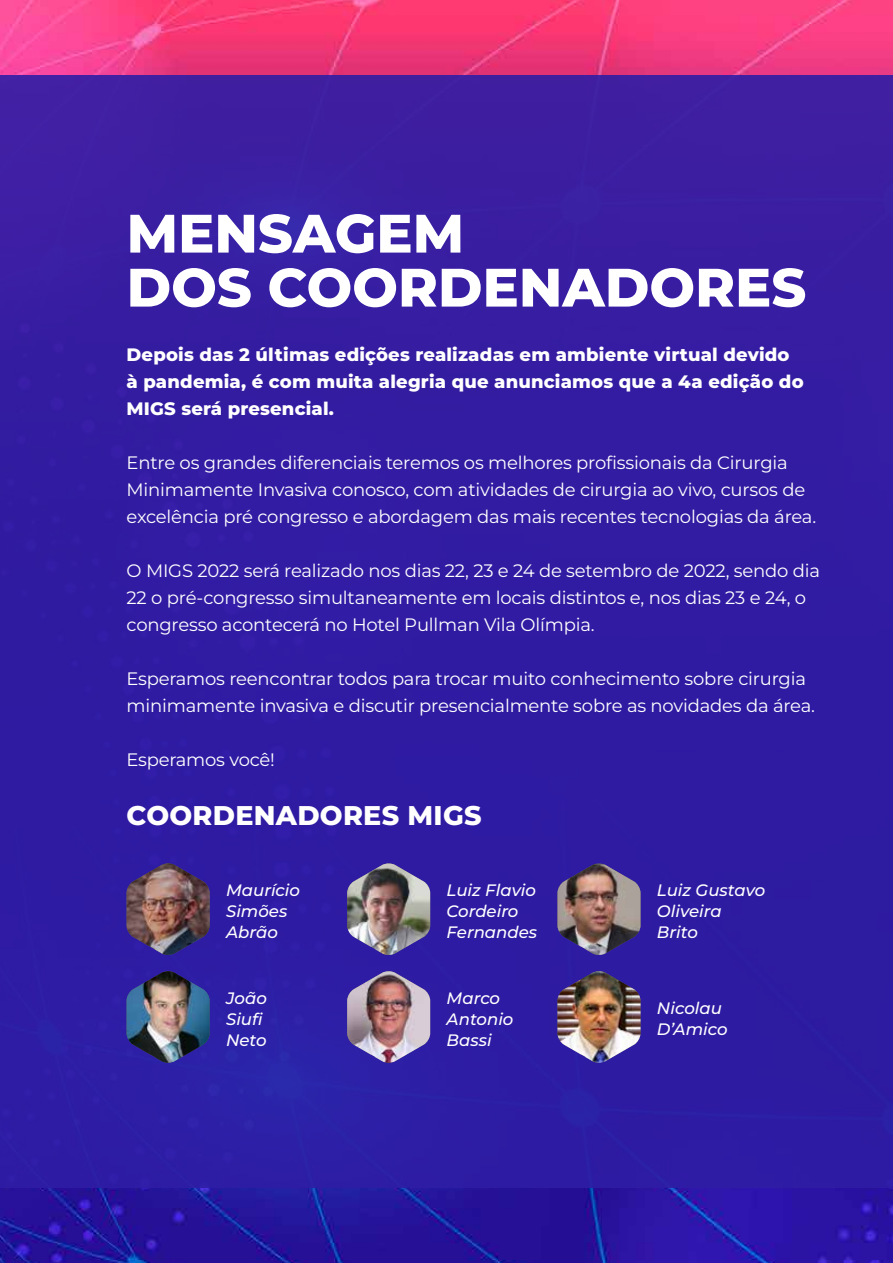
<style>
.page{position:relative;width:893px;height:1263px;background:#fff}
.page>*{position:absolute;margin:0;border:0;box-sizing:border-box;transform-origin:0 0}
.t1{font:800 54px/54px "Montserrat";color:#fff}
.t2{font:800 27px "Montserrat";letter-spacing:.01em;color:#fff}
.t3{font:18px/27px "Montserrat";letter-spacing:-.01em;color:#fff}
.t4{font:800 18px/27px "Montserrat";letter-spacing:.01em;color:#fff}
.t5{font:italic 500 16.5px/21px "Montserrat";color:#fff}
</style>
<div class="page">
<img style="left:0;top:0;width:893px;height:1263px">
<div style="left:0;top:75px;width:893px;height:1113px;background:#2f1da5"></div>
<img style="left:127px;top:863px;width:83px;height:92px">
<img style="left:127px;top:971px;width:83px;height:92px">
<img style="left:347px;top:863px;width:83px;height:92px">
<img style="left:347px;top:971px;width:83px;height:92px">
<img style="left:557px;top:865px;width:83px;height:90px">
<img style="left:557px;top:971px;width:83px;height:92px">
<h1 class="t1" style="left:127px;top:205px;width:681px">MENSAGEM<br>DOS COORDENADORES</h1>
<p class="t4" style="left:127px;top:340px;width:679px">Depois das 2 últimas edições realizadas em ambiente virtual devido à pandemia, é com muita alegria que anunciamos que a 4a edição do<br>MIGS será presencial.</p>
<p class="t3" style="left:127px;top:448px;width:691px">Entre os grandes diferenciais teremos os melhores profissionais da Cirurgia<br>Minimamente Invasiva conosco, com atividades de cirurgia ao vivo, cursos de excelência pré congresso e abordagem das mais recentes tecnologias da área.</p>
<p class="t3" style="left:127px;top:556px;width:695px">O MIGS 2022 será realizado nos dias 22, 23 e 24 de setembro de 2022, sendo dia<br>22 o pré-congresso simultaneamente em locais distintos e, nos dias 23 e 24, o congresso acontecerá no Hotel Pullman Vila Olímpia.</p>
<p class="t3" style="left:127px;top:664px;width:690px">Esperamos reencontrar todos para trocar muito conhecimento sobre cirurgia minimamente invasiva e discutir presencialmente sobre as novidades da área.</p>
<p class="t3" style="left:127px;top:745px;width:150px">Esperamos você!</p>
<h2 class="t2" style="left:127px;top:797px;width:356px">COORDENADORES MIGS</h2>
<p class="t5" style="left:226px;top:879px;width:76px">Maurício<br>Simões<br>Abrão</p>
<p class="t5" style="left:226px;top:987px;width:42px">João<br>Siufi<br>Neto</p>
<p class="t5" style="left:447px;top:879px;width:92px">Luiz Flavio<br>Cordeiro<br>Fernandes</p>
<p class="t5" style="left:447px;top:987px;width:68px">Marco<br>Antonio<br>Bassi</p>
<p class="t5" style="left:657px;top:879px;width:110px">Luiz Gustavo<br>Oliveira<br>Brito</p>
<p class="t5" style="left:657px;top:998px;width:72px">Nicolau<br>D’Amico</p>
</div>
